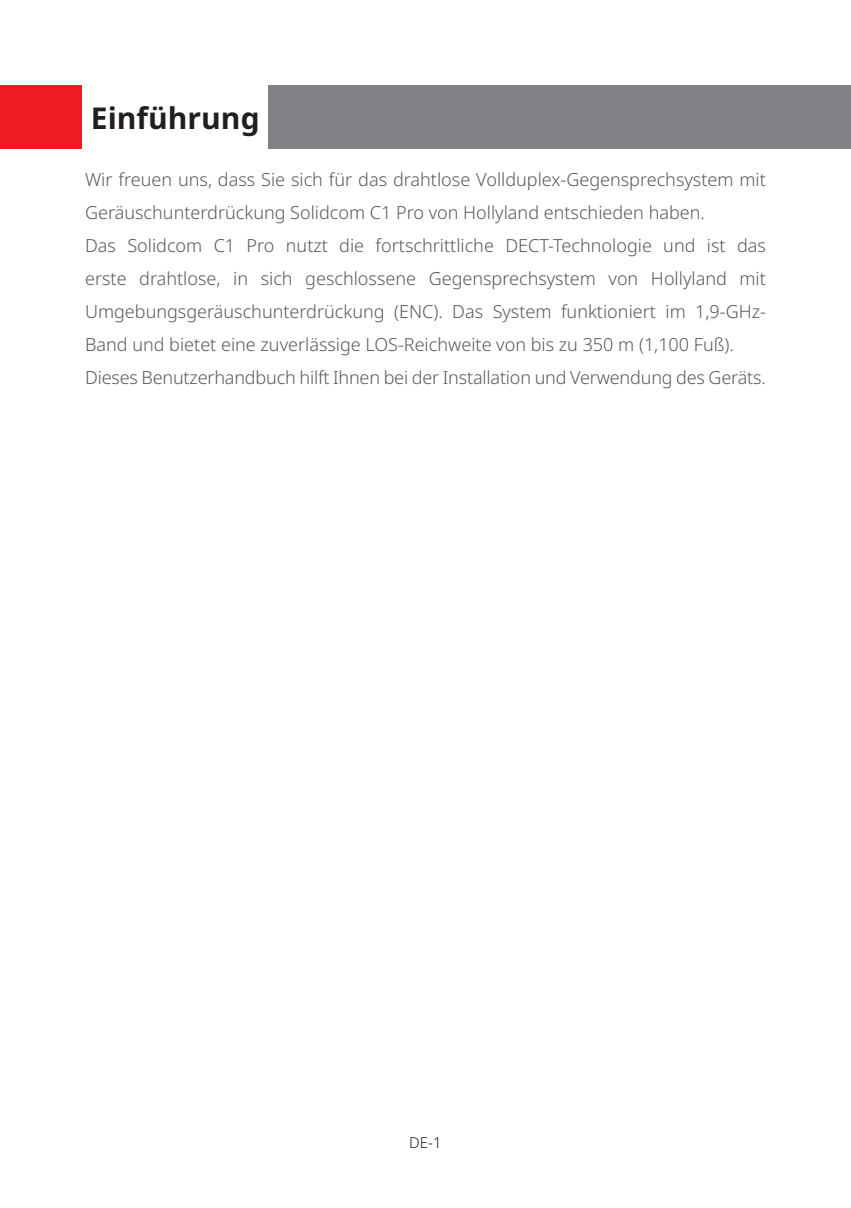
<style>
.page{position:relative;width:851px;height:1208px;background:#fff}
.page>*{position:absolute;margin:0;border:0;box-sizing:border-box;transform-origin:0 0}
.Heading{font:700 30px "Noto Sans";color:#231f20}
.段落样式1{font:300 18px/33px "Noto Sans";color:#57585a}
.t1{font:300 15px "Noto Sans";color:#231f20}
</style>
<div class="page">
<div style="left:82px;top:85px;width:768px;height:63px;background:#808285"></div>
<div style="left:0;top:85px;width:82px;height:63px;background:#ee1d23"></div>
<div style="left:82px;top:82px;width:186px;height:69px;background:#fff"></div>
<p class="Heading" style="left:91px;top:101px;width:170px">Einführung</p>
<p class="段落样式1" style="left:85px;top:163px;width:682px">Wir freuen uns, dass Sie sich für das drahtlose Vollduplex-Gegensprechsystem mit<br>Geräuschunterdrückung Solidcom C1 Pro von Hollyland entschieden haben.</p>
<p class="段落样式1" style="left:85px;top:229px;width:682px;text-align:justify">Das Solidcom C1 Pro nutzt die fortschrittliche DECT-Technologie und ist das erste drahtlose, in sich geschlossene Gegensprechsystem von Hollyland mit Umgebungsgeräuschunterdrückung (ENC). Das System funktioniert im 1,9-GHz-Band und bietet eine zuverlässige LOS-Reichweite von bis zu 350 m (1,100 Fuß).</p>
<p class="段落样式1" style="left:85px;top:361px;width:682px">Dieses Benutzerhandbuch hilft Ihnen bei der Installation und Verwendung des Geräts.</p>
<p class="t1" style="left:409px;top:1134px;width:34px">DE-1</p>
</div>
